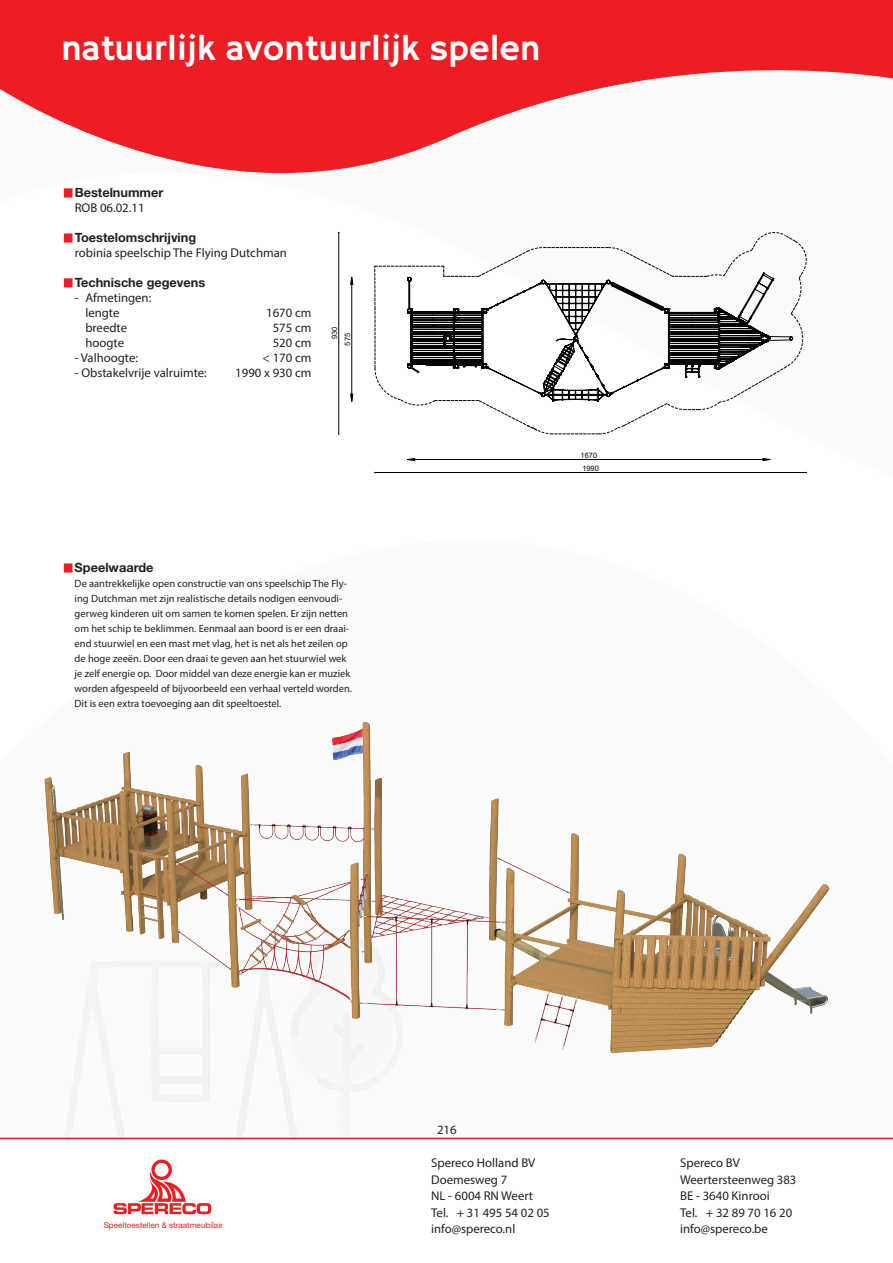
<style>
.page{position:relative;width:893px;height:1263px;background:#fff}
.page>*{position:absolute;margin:0;border:0;box-sizing:border-box;transform-origin:0 0}
.t1{font:36px "Hammersmith One";color:#fff}
.t2{font:700 33px "Helvetica Neue LT Std";color:#fff}
.t3{font:12.75px/15px "Myriad Pro";color:#231f20}
.t4{font:700 12.75px "Helvetica Neue LT Std";color:#231f20}
.t5{font:10.5px/15px "Myriad Pro";color:#231f20}
.t6{font:8.1px "Helvetica Neue LT Std";color:#ee1d23}
.t7{font:7.5px "Arial";color:#040503}
</style>
<div class="page">
<svg style="left:114px;top:1159px;width:97px;height:55px"></svg>
<hr style="left:0;top:1137px;width:893px;height:2px;background:#ee1d23">
<svg style="left:61px;top:1062px;width:358px;height:76px"></svg>
<svg style="left:0;top:0;width:893px;height:242px;fill:#ee1d23"></svg>
<div style="left:64px;top:188px;width:9px;height:10px;background:#ee1d23;border:2px solid #ee1d23"></div>
<div style="left:64px;top:233px;width:9px;height:10px;background:#ee1d23;border:2px solid #ee1d23"></div>
<div style="left:64px;top:278px;width:9px;height:9px;background:#ee1d23;border:2px solid #ee1d23"></div>
<div style="left:64px;top:563px;width:9px;height:10px;background:#ee1d23;border:2px solid #ee1d23"></div>
<img style="left:44px;top:722px;width:786px;height:340px">
<svg style="left:375px;top:232px;width:431px;height:203px"></svg>
<svg style="left:407px;top:458px;width:363px;height:3px"></svg>
<svg style="left:374px;top:472px;width:433px;height:1px"></svg>
<svg style="left:338px;top:232px;width:15px;height:203px"></svg>
<h1 class="t1" style="left:61px;top:29px;width:481px">natuurlijk avontuurlijk spelen</h1>
<h2 class="t2" style="left:209px;top:27px;width:456px">natuurlijk avontuurlijk spelen</h2>
<p class="t4" style="left:75px;top:185px;width:90px">Bestelnummer</p>
<p class="t3" style="left:75px;top:200px;width:71px">ROB 06.02.11</p>
<p class="t4" style="left:75px;top:230px;width:123px">Toestelomschrijving</p>
<p class="t3" style="left:75px;top:245px;width:214px">robinia speelschip The Flying Dutchman</p>
<p class="t4" style="left:75px;top:274px;width:132px">Technische gegevens</p>
<p class="t3" style="left:85px;top:290px;width:67px;text-indent:-11px">- Afmetingen: lengte</p>
<p class="t3" style="left:266px;top:305px;width:47px">1670 cm</p>
<p class="t3" style="left:85px;top:320px;width:43px">breedte</p>
<p class="t3" style="left:273px;top:320px;width:40px">575 cm</p>
<p class="t3" style="left:85px;top:335px;width:40px">hoogte</p>
<p class="t3" style="left:273px;top:335px;width:40px">520 cm</p>
<p class="t3" style="left:75px;top:350px;width:65px">- Valhoogte:</p>
<p class="t3" style="left:262px;top:350px;width:50px">&lt; 170 cm</p>
<p class="t3" style="left:75px;top:365px;width:134px">- Obstakelvrije valruimte:</p>
<p class="t3" style="left:235px;top:365px;width:78px">1990 x 930 cm</p>
<p class="t7" style="left:329px;top:339px;width:14px;rotate:-90deg">930</p>
<p class="t7" style="left:342px;top:345px;width:14px;rotate:-90deg">575</p>
<p class="t4" style="left:75px;top:560px;width:80px">Speelwaarde</p>
<p class="t5" style="left:75px;top:576px;width:279px">De aantrekkelijke open constructie van ons speelschip The Fly&shy;ing Dutchman met zijn realistische details nodigen eenvoudi&shy;gerweg kinderen uit om samen te komen spelen. Er zijn netten om het schip te beklimmen. Eenmaal aan boord is er een draai&shy;end stuurwiel en een mast met vlag, het is net als het zeilen op de hoge zeeën. Door een draai te geven aan het stuurwiel wek je zelf energie op. Door middel van deze energie kan er muziek worden afgespeeld of bijvoorbeeld een verhaal verteld worden.<br>Dit is een extra toevoeging aan dit speeltoestel.</p>
<p class="t7" style="left:581px;top:450px;width:18px">1670</p>
<p class="t7" style="left:582px;top:463px;width:18px">1990</p>
<p class="t6" style="left:104px;top:1220px;width:121px">Speeltoestellen &amp; straatmeubilair</p>
<p class="t3" style="left:437px;top:1122px;width:21px">216</p>
<p class="t3" style="left:431px;top:1155px;width:106px">Spereco Holland BV</p>
<p class="t3" style="left:680px;top:1155px;width:61px">Spereco BV</p>
<p class="t3" style="left:431px;top:1172px;width:78px">Doemesweg 7</p>
<p class="t3" style="left:680px;top:1172px;width:118px">Weertersteenweg 383</p>
<p class="t3" style="left:431px;top:1188px;width:103px">NL - 6004 RN Weert</p>
<p class="t3" style="left:680px;top:1188px;width:91px">BE - 3640 Kinrooi</p>
<p class="t3" style="left:431px;top:1205px;width:120px">Tel. + 31 495 54 02 05</p>
<p class="t3" style="left:680px;top:1205px;width:114px">Tel. + 32 89 70 16 20</p>
<p class="t3" style="left:431px;top:1221px;width:86px">info@spereco.nl</p>
<p class="t3" style="left:680px;top:1221px;width:89px">info@spereco.be</p>
</div>
